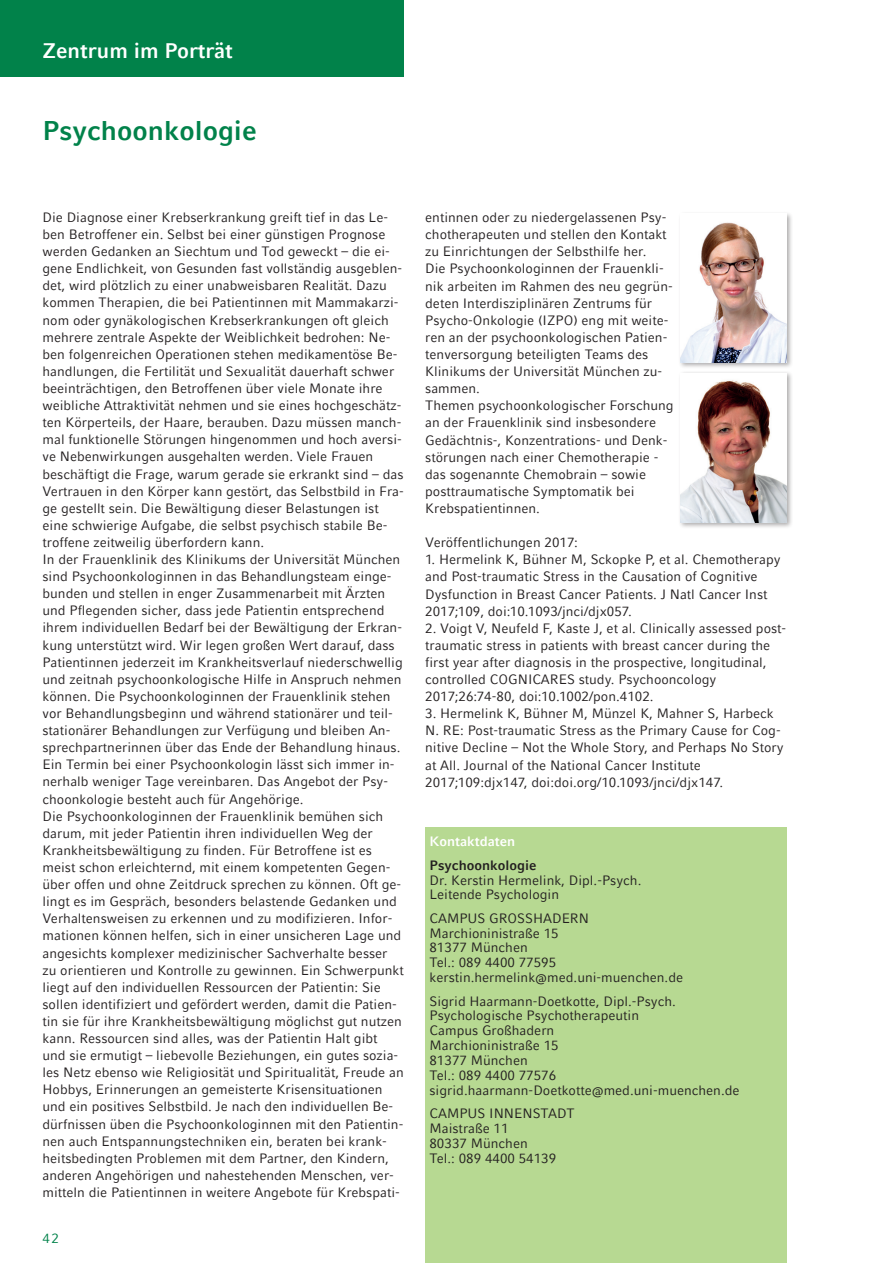
<style>
.page{position:relative;width:893px;height:1263px;background:#fff}
.page>*{position:absolute;margin:0;border:0;box-sizing:border-box;transform-origin:0 0}
.t1{font:700 27px "LMU Compatil Fact";color:#01824a}
.t2{font:700 21px "LMU Compatil Fact";color:#fff}
.t3{font:13.5px/17.1px "LMU Compatil Fact";color:#231f20}
.t4{font:700 13.5px "LMU Compatil Fact";color:#231f20}
.t5{font:700 13.5px "LMU Compatil Fact";color:#fff}
.t6{font:13.5px "LMU Compatil Fact";color:#01824a}
</style>
<div class="page">
<hr style="left:892px;top:0;width:1px;height:77px;background:#01824a">
<div style="left:0;top:0;width:404px;height:77px;background:#01824a"></div>
<div style="left:425px;top:828px;width:362px;height:435px;background:#b7d992"></div>
<div style="left:678px;top:211px;width:115px;height:158px;background:#231f20;opacity:.38"></div>
<img style="left:680px;top:213px;width:107px;height:149px">
<div style="left:678px;top:371px;width:115px;height:158px;background:#231f20;opacity:.38"></div>
<img style="left:680px;top:373px;width:107px;height:149px">
<h2 class="t2" style="left:43px;top:39px;width:192px">Zentrum im Porträt</h2>
<h1 class="t1" style="left:43px;top:115px;width:216px">Psychoonkologie</h1>
<p class="t3" style="left:43px;top:209px;width:363px">Die Diagnose einer Krebserkrankung greift tief in das Le&shy;ben Betroffener ein. Selbst bei einer günstigen Prognose werden Gedanken an Siechtum und Tod geweckt – die ei&shy;gene Endlichkeit, von Gesunden fast vollständig ausgeblen&shy;det, wird plötzlich zu einer unabweisbaren Realität. Dazu kommen Therapien, die bei Patientinnen mit Mammakarzi&shy;nom oder gynäkologischen Krebserkrankungen oft gleich mehrere zentrale Aspekte der Weiblichkeit bedrohen: Ne&shy;ben folgenreichen Operationen stehen medikamentöse Be&shy;handlungen, die Fertilität und Sexualität dauerhaft schwer beeinträchtigen, den Betroffenen über viele Monate ihre weibliche Attraktivität nehmen und sie eines hochgeschätz&shy;ten Körperteils, der Haare, berauben. Dazu müssen manch&shy;mal funktionelle Störungen hingenommen und hoch aversi&shy;ve Nebenwirkungen ausgehalten werden. Viele Frauen beschäftigt die Frage, warum gerade sie erkrankt sind – das Vertrauen in den Körper kann gestört, das Selbstbild in Fra&shy;ge gestellt sein. Die Bewältigung dieser Belastungen ist eine schwierige Aufgabe, die selbst psychisch stabile Be&shy;troffene zeitweilig überfordern kann.<br>In der Frauenklinik des Klinikums der Universität München sind Psychoonkologinnen in das Behandlungsteam einge&shy;bunden und stellen in enger Zusammenarbeit mit Ärzten und Pflegenden sicher, dass jede Patientin entsprechend ihrem individuellen Bedarf bei der Bewältigung der Erkran&shy;kung unterstützt wird. Wir legen großen Wert darauf, dass Patientinnen jederzeit im Krankheitsverlauf niederschwellig und zeitnah psychoonkologische Hilfe in Anspruch nehmen können. Die Psychoonkologinnen der Frauenklinik stehen vor Behandlungsbeginn und während stationärer und teil&shy;stationärer Behandlungen zur Verfügung und bleiben An&shy;sprechpartnerinnen über das Ende der Behandlung hinaus.<br>Ein Termin bei einer Psychoonkologin lässt sich immer in&shy;nerhalb weniger Tage vereinbaren. Das Angebot der Psy&shy;choonkologie besteht auch für Angehörige.<br>Die Psychoonkologinnen der Frauenklinik bemühen sich darum, mit jeder Patientin ihren individuellen Weg der Krankheitsbewältigung zu finden. Für Betroffene ist es meist schon erleichternd, mit einem kompetenten Gegen&shy;über offen und ohne Zeitdruck sprechen zu können. Oft ge&shy;lingt es im Gespräch, besonders belastende Gedanken und Verhaltensweisen zu erkennen und zu modifizieren. Infor&shy;mationen können helfen, sich in einer unsicheren Lage und angesichts komplexer medizinischer Sachverhalte besser zu orientieren und Kontrolle zu gewinnen. Ein Schwerpunkt liegt auf den individuellen Ressourcen der Patientin: Sie sollen identifiziert und gefördert werden, damit die Patien&shy;tin sie für ihre Krankheitsbewältigung möglichst gut nutzen kann. Ressourcen sind alles, was der Patientin Halt gibt und sie ermutigt – liebevolle Beziehungen, ein gutes sozia&shy;les Netz ebenso wie Religiosität und Spiritualität, Freude an Hobbys, Erinnerungen an gemeisterte Krisensituationen und ein positives Selbstbild. Je nach den individuellen Be&shy;dürfnissen üben die Psychoonkologinnen mit den Patientin&shy;nen auch Entspannungstechniken ein, beraten bei krank&shy;heitsbedingten Problemen mit dem Partner, den Kindern, anderen Angehörigen und nahestehenden Menschen, ver&shy;mitteln die Patientinnen in weitere Angebote für Krebspati-</p>
<p class="t3" style="left:425px;top:209px;width:250px">entinnen oder zu niedergelassenen Psy&shy;chotherapeuten und stellen den Kontakt zu Einrichtungen der Selbsthilfe her.<br>Die Psychoonkologinnen der Frauenkli&shy;nik arbeiten im Rahmen des neu gegrün&shy;deten Interdisziplinären Zentrums für Psycho-Onkologie (IZPO) eng mit weite&shy;ren an der psychoonkologischen Patien&shy;tenversorgung beteiligten Teams des Klinikums der Universität München zu&shy;sammen.<br>Themen psychoonkologischer Forschung an der Frauenklinik sind insbesondere Gedächtnis-, Konzentrations- und Denk&shy;störungen nach einer Chemotherapie - das sogenannte Chemobrain – sowie posttraumatische Symptomatik bei Krebspatientinnen.</p>
<p class="t3" style="left:425px;top:534px;width:154px">Veröffentlichungen 2017:</p>
<p class="t3" style="left:425px;top:551px;width:357px">1. Hermelink K, Bühner M, Sckopke P, et al. Chemotherapy and Post-traumatic Stress in the Causation of Cognitive Dysfunction in Breast Cancer Patients. J Natl Cancer Inst 2017;109, doi:10.1093/jnci/djx057.</p>
<p class="t3" style="left:425px;top:619px;width:362px">2. Voigt V, Neufeld F, Kaste J, et al. Clinically assessed post&shy;traumatic stress in patients with breast cancer during the first year after diagnosis in the prospective, longitudinal, controlled COGNICARES study. Psychooncology 2017;26:74-80, doi:10.1002/pon.4102.</p>
<p class="t3" style="left:425px;top:705px;width:360px">3. Hermelink K, Bühner M, Münzel K, Mahner S, Harbeck N. RE: Post-traumatic Stress as the Primary Cause for Cog&shy;nitive Decline – Not the Whole Story, and Perhaps No Story at All. Journal of the National Cancer Institute 2017;109:djx147, doi:doi.org/10.1093/jnci/djx147.</p>
<p class="t5" style="left:429px;top:834px;width:87px">Kontaktdaten</p>
<p class="t4" style="left:429px;top:857px;width:109px">Psychoonkologie</p>
<p class="t3" style="left:429px;top:872px;width:213px;line-height:14.9px">Dr. Kerstin Hermelink, Dipl.-Psych.<br>Leitende Psychologin</p>
<p class="t3" style="left:429px;top:910px;width:255px;line-height:14.9px">CAMPUS GROSSHADERN<br>Marchioninistraße 15<br>81377 München<br>Tel.: 089 4400 77595 kerstin.hermelink@med.uni-muenchen.de</p>
<p class="t3" style="left:429px;top:993px;width:312px;line-height:14.9px">Sigrid Haarmann-Doetkotte, Dipl.-Psych.<br>Psychologische Psychotherapeutin<br>Campus Großhadern<br>Marchioninistraße 15<br>81377 München<br>Tel.: 089 4400 77576 sigrid.haarmann-Doetkotte@med.uni-muenchen.de</p>
<p class="t3" style="left:429px;top:1106px;width:147px;line-height:14.9px">CAMPUS INNENSTADT<br>Maistraße 11<br>80337 München<br>Tel.: 089 4400 54139</p>
<p class="t6" style="left:43px;top:1230px;width:18px">42</p>
</div>
